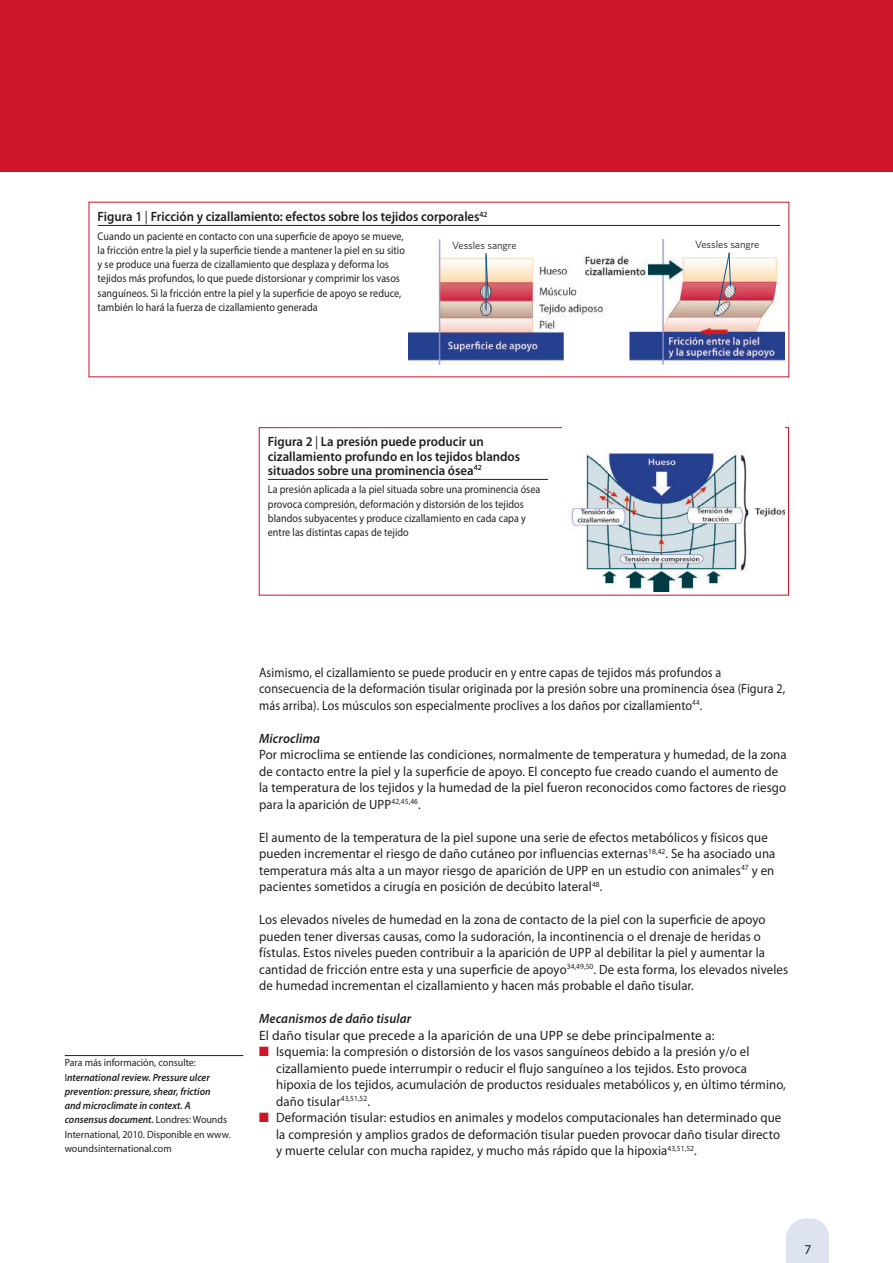
<style>
.page{position:relative;width:893px;height:1263px;background:#fff}
.page>*{position:absolute;margin:0;border:0;box-sizing:border-box;transform-origin:0 0}
.t1{font:13.5px/16.5px "Myriad Pro";letter-spacing:.01em;color:#231f20;scale:.95 1}
.t2{font:13.5px/16.5px "Myriad Pro";letter-spacing:.01em;color:#231f20;scale:.9 1}
.t3{font:600 13.5px/14.2px "Myriad Pro";color:#231f20;scale:.95 1}
.t4{font:13.5px "Myriad Pro";letter-spacing:.01em;color:#231f20}
.t5{font:italic 600 13.5px "Myriad Pro";letter-spacing:.01em;color:#231f20;scale:.95 1}
.t6{font:11.25px/14.2px "Myriad Pro";letter-spacing:.005em;color:#231f20;scale:.9 1}
.t7{font:italic 600 10.5px/14.2px "Myriad Pro";color:#231f20;scale:.95 1}
.t8{font:10.5px "Whitney";color:#231f20}
.s1{font-weight:400}
.s2{font-weight:400;font-style:normal}
.s3{color:#cd1527}
</style>
<div class="page">
<div style="left:0;top:0;width:893px;height:172px;background:#cd1527"></div>
<svg style="left:787px;top:1218px;width:42px;height:16px"></svg>
<div style="left:786px;top:1234px;width:43px;height:29px;background:#dde3f0"></div>
<hr style="left:65px;top:1055px;width:178px;height:1px;background:#231f20">
<hr style="left:98px;top:225px;width:682px;height:1px;background:#231f20">
<hr style="left:268px;top:479px;width:280px;height:1px;background:#231f20">
<div style="left:259px;top:427px;width:530px;height:168px;border:1px solid #cd1527"></div>
<img style="left:562px;top:428px;width:222px;height:164px">
<img style="left:408px;top:239px;width:376px;height:125px">
<div style="left:578px;top:571px;width:24px;height:22px;background:#fff"></div>
<svg style="left:717px;top:252px;width:14px;height:60px"></svg>
<svg style="left:485px;top:254px;width:4px;height:43px"></svg>
<hr style="left:486px;top:253px;width:1px;height:57px;background:#005495">
<p class="t3" style="left:98px;top:209px;width:412px">Figura 1 <span class="s1">|</span> Fricción y cizallamiento: efectos sobre los tejidos corporales<sup>42</sup></p>
<p class="t6" style="left:98px;top:228px;width:343px">Cuando un paciente en contacto con una superficie de apoyo se mueve, la fricción entre la piel y la superficie tiende a mantener la piel en su sitio y se produce una fuerza de cizallamiento que desplaza y deforma los tejidos más profundos, lo que puede distorsionar y comprimir los vasos sanguíneos. Si la fricción entre la piel y la superficie de apoyo se reduce, también lo hará la fuerza de cizallamiento generada</p>
<p class="t8" style="left:452px;top:239px;width:66px">Vessles sangre</p>
<p class="t8" style="left:695px;top:238px;width:66px">Vessles sangre</p>
<p class="t3" style="left:268px;top:434px;width:267px">Figura 2 <span class="s1">|</span> La presión puede producir un cizallamiento profundo en los tejidos blandos situados sobre una prominencia ósea<sup>42</sup></p>
<p class="t6" style="left:268px;top:482px;width:304px">La presión aplicada a la piel situada sobre una prominencia ósea provoca compresión, deformación y distorsión de los tejidos blandos subyacentes y produce cizallamiento en cada capa y entre las distintas capas de tejido</p>
<p class="t7" style="left:65px;top:1055px;width:176px"><span class="s2">Para más información, consulte:<br>I</span>nternational review. Pressure ulcer prevention: pressure, shear, friction<br>and microclimate in context. A consensus document. <span class="s2">Londres: Wounds International, 2010. Disponible en www. woundsinternational.com</span></p>
<p class="t2" style="left:259px;top:664px;width:586px">Asimismo, el cizallamiento se puede producir en y entre capas de tejidos más profundos a consecuencia de la deformación tisular originada por la presión sobre una prominencia ósea (Figura 2, más arriba). Los músculos son especialmente proclives a los daños por cizallamiento<sup>44</sup>.</p>
<p class="t5" style="left:259px;top:729px;width:66px">Microclima</p>
<p class="t1" style="left:259px;top:746px;width:557px">Por microclima se entiende las condiciones, normalmente de temperatura y humedad, de la zona de contacto entre la piel y la superficie de apoyo. El concepto fue creado cuando el aumento de la temperatura de los tejidos y la humedad de la piel fueron reconocidos como factores de riesgo para la aparición de UPP<sup>42,45,46</sup>.</p>
<p class="t1" style="left:259px;top:829px;width:545px">El aumento de la temperatura de la piel supone una serie de efectos metabólicos y físicos que pueden incrementar el riesgo de daño cutáneo por influencias externas<sup>18,42</sup>. Se ha asociado una temperatura más alta a un mayor riesgo de aparición de UPP en un estudio con animales<sup>47</sup> y en pacientes sometidos a cirugía en posición de decúbito lateral<sup>48</sup>.</p>
<p class="t1" style="left:259px;top:911px;width:558px">Los elevados niveles de humedad en la zona de contacto de la piel con la superficie de apoyo pueden tener diversas causas, como la sudoración, la incontinencia o el drenaje de heridas o fístulas. Estos niveles pueden contribuir a la aparición de UPP al debilitar la piel y aumentar la cantidad de fricción entre esta y una superficie de apoyo<sup>34,49,50</sup>. De esta forma, los elevados niveles de humedad incrementan el cizallamiento y hacen más probable el daño tisular.</p>
<p class="t5" style="left:259px;top:1010px;width:162px">Mecanismos de daño tisular</p>
<p class="t4" style="left:259px;top:1027px;width:457px">El daño tisular que precede a la aparición de una UPP se debe principalmente a:</p>
<p class="t1" style="left:276px;top:1043px;width:538px;text-indent:-17px"><span class="s3">■</span> Isquemia: la compresión o distorsión de los vasos sanguíneos debido a la presión y/o el cizallamiento puede interrumpir o reducir el flujo sanguíneo a los tejidos. Esto provoca hipoxia de los tejidos, acumulación de productos residuales metabólicos y, en último término, daño tisular<sup>43,51,52</sup>.</p>
<p class="t1" style="left:276px;top:1109px;width:533px;text-align:justify;text-indent:-17px"><span class="s3">■</span> Deformación tisular: estudios en animales y modelos computacionales han determinado que la compresión y amplios grados de deformación tisular pueden provocar daño tisular directo y muerte celular con mucha rapidez, y mucho más rápido que la hipoxia<sup>43,51,52</sup>.</p>
<p class="t4" style="left:804px;top:1241px;width:8px">7</p>
</div>
